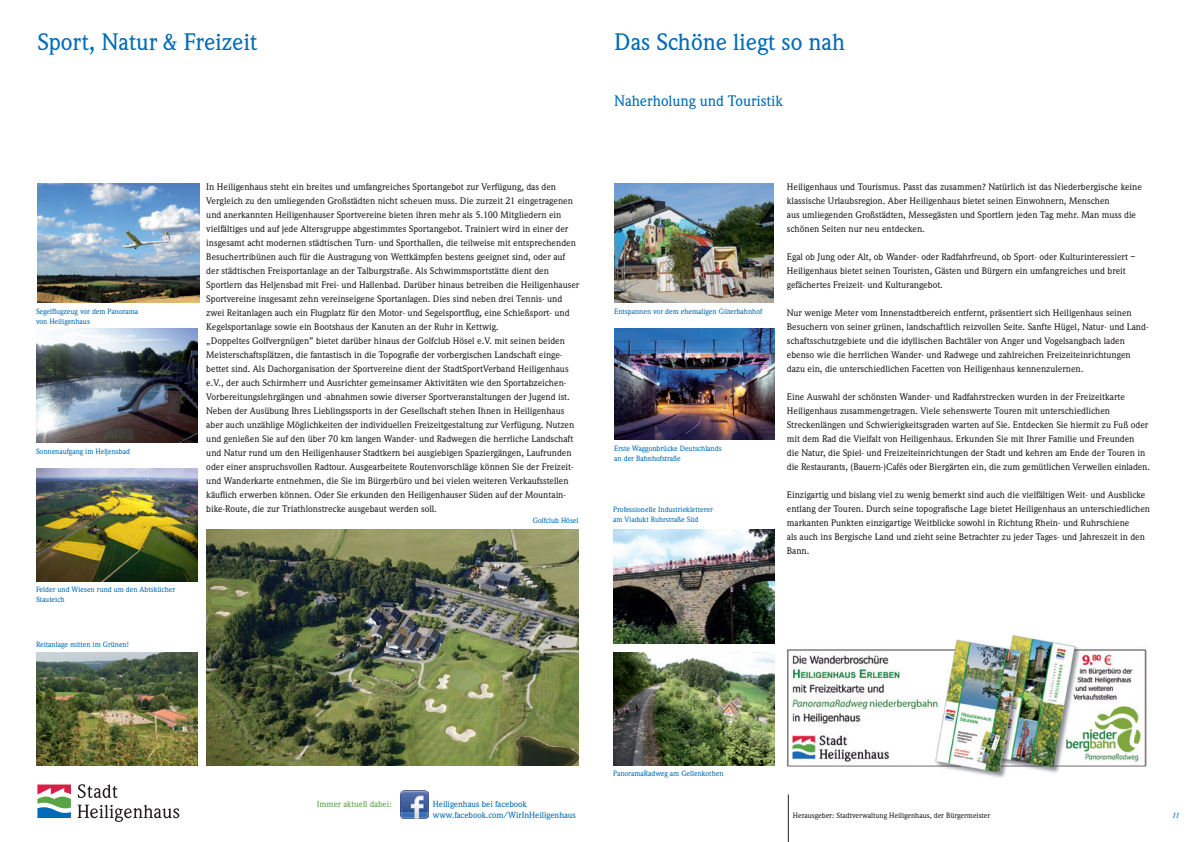
<style>
.page{position:relative;width:1191px;height:842px;background:#fff}
.page>*{position:absolute;margin:0;border:0;box-sizing:border-box;transform-origin:0 0}
.t1{font:500 25px "Weidemann EF";color:#006cb7}
.t2{font:500 16px "Weidemann EF";color:#006cb7}
.t3{font:500 10px/14px "Weidemann EF";color:#231f20}
.t4{font:500 9.2px/10.8px "Weidemann EF";color:#006cb7}
.t5{font:500 9.2px "Weidemann EF";color:#59a445}
.t6{font:500 8px/10px "Weidemann EF";color:#006cb7}
.t7{font:500 8px "Weidemann EF";color:#231f20}
.t8{font:italic 500 8px "Weidemann EF";color:#006cb7}
</style>
<div class="page">
<svg style="left:78px;top:784px;width:40px;height:14px"></svg>
<svg style="left:37px;top:784px;width:34px;height:34px"></svg>
<svg style="left:77px;top:805px;width:102px;height:17px"></svg>
<img style="left:400px;top:790px;width:28px;height:28px">
<img style="left:37px;top:184px;width:162px;height:119px">
<img style="left:206px;top:530px;width:372px;height:236px">
<img style="left:36px;top:329px;width:162px;height:113px">
<img style="left:36px;top:468px;width:162px;height:114px">
<img style="left:36px;top:652px;width:162px;height:114px">
<img style="left:614px;top:184px;width:160px;height:119px">
<img style="left:614px;top:329px;width:161px;height:110px">
<img style="left:613px;top:652px;width:162px;height:114px">
<img style="left:613px;top:530px;width:162px;height:113px">
<img style="left:787px;top:635px;width:359px;height:143px">
<hr style="left:788px;top:794px;width:1px;height:48px;background:#231f20">
<h1 class="t1" style="left:37px;top:28px;width:221px">Sport, Natur &amp; Freizeit</h1>
<p class="t6" style="left:36px;top:306px;width:104px">Segelflugzeug vor dem Panorama von Heiligenhaus</p>
<p class="t6" style="left:36px;top:447px;width:95px">Sonnenaufgang im Heljensbad</p>
<p class="t6" style="left:36px;top:584px;width:141px">Felder und Wiesen rund um den Abtskücher<br>Stauteich</p>
<p class="t6" style="left:36px;top:639px;width:94px">Reitanlage mitten im Grünen!</p>
<p class="t3" style="left:206px;top:180px;width:374px">In Heiligenhaus steht ein breites und umfangreiches Sportangebot zur Verfügung, das den Vergleich zu den umliegenden Großstädten nicht scheuen muss. Die zurzeit 21 eingetragenen und anerkannten Heiligenhauser Sportvereine bieten ihren mehr als 5.100 Mitgliedern ein vielfältiges und auf jede Altersgruppe abgestimmtes Sportangebot. Trainiert wird in einer der insgesamt acht modernen städtischen Turn- und Sporthallen, die teilweise mit entsprechenden Besuchertribünen auch für die Austragung von Wettkämpfen bestens geeignet sind, oder auf der städtischen Freisportanlage an der Talburgstraße. Als Schwimmsportstätte dient den Sportlern das Heljensbad mit Frei- und Hallenbad. Darüber hinaus betreiben die Heiligenhauser Sportvereine insgesamt zehn vereinseigene Sportanlagen. Dies sind neben drei Tennis- und zwei Reitanlagen auch ein Flugplatz für den Motor- und Segelsportflug, eine Schießsport- und Kegelsportanlage sowie ein Bootshaus der Kanuten an der Ruhr in Kettwig.<br>„Doppeltes Golfvergnügen” bietet darüber hinaus der Golfclub Hösel e.V. mit seinen beiden Meisterschaftsplätzen, die fantastisch in die Topografie der vorbergischen Landschaft einge&shy;bettet sind. Als Dachorganisation der Sportvereine dient der StadtSportVerband Heiligenhaus e.V., der auch Schirmherr und Ausrichter gemeinsamer Aktivitäten wie den Sportabzeichen-Vorbereitungslehrgängen und -abnahmen sowie diverser Sportveranstaltungen der Jugend ist.<br>Neben der Ausübung Ihres Lieblingssports in der Gesellschaft stehen Ihnen in Heiligenhaus aber auch unzählige Möglichkeiten der individuellen Freizeitgestaltung zur Verfügung. Nutzen und genießen Sie auf den über 70 km langen Wander- und Radwegen die herrliche Landschaft und Natur rund um den Heiligenhauser Stadtkern bei ausgiebigen Spaziergängen, Laufrunden oder einer anspruchsvollen Radtour. Ausgearbeitete Routenvorschläge können Sie der Freizeit&shy;und Wanderkarte entnehmen, die Sie im Bürgerbüro und bei vielen weiteren Verkaufsstellen käuflich erwerben können. Oder Sie erkunden den Heiligenhauser Süden auf der Mountain&shy;bike-Route, die zur Triathlonstrecke ausgebaut werden soll.</p>
<p class="t6" style="left:533px;top:515px;width:47px">Golfclub Hösel</p>
<h1 class="t1" style="left:614px;top:28px;width:232px">Das Schöne liegt so nah</h1>
<h2 class="t2" style="left:614px;top:92px;width:170px">Naherholung und Touristik</h2>
<p class="t6" style="left:614px;top:306px;width:149px">Entspannen vor dem ehemaligen Güterbahnhof</p>
<p class="t6" style="left:614px;top:444px;width:109px">Erste Waggonbrücke Deutschlands an der Bahnhofstraße</p>
<p class="t6" style="left:613px;top:504px;width:101px">Professionelle Industriekletterer am Viadukt Ruhrstraße Süd</p>
<p class="t3" style="left:787px;top:180px;width:356px">Heiligenhaus und Tourismus. Passt das zusammen? Natürlich ist das Niederbergische keine klassische Urlaubsregion. Aber Heiligenhaus bietet seinen Einwohnern, Menschen<br>aus umliegenden Großstädten, Messegästen und Sportlern jeden Tag mehr. Man muss die schönen Seiten nur neu entdecken.</p>
<p class="t3" style="left:787px;top:250px;width:350px">Egal ob Jung oder Alt, ob Wander- oder Radfahrfreund, ob Sport- oder Kulturinteressiert –<br>Heiligenhaus bietet seinen Touristen, Gästen und Bürgern ein umfangreiches und breit gefächertes Freizeit- und Kulturangebot.</p>
<p class="t3" style="left:787px;top:306px;width:363px">Nur wenige Meter vom Innenstadtbereich entfernt, präsentiert sich Heiligenhaus seinen Besuchern von seiner grünen, landschaftlich reizvollen Seite. Sanfte Hügel, Natur- und Land&shy;schaftsschutzgebiete und die idyllischen Bachtäler von Anger und Vogelsangbach laden ebenso wie die herrlichen Wander- und Radwege und zahlreichen Freizeiteinrichtungen dazu ein, die unterschiedlichen Facetten von Heiligenhaus kennenzulernen.</p>
<p class="t3" style="left:787px;top:390px;width:365px">Eine Auswahl der schönsten Wander- und Radfahrstrecken wurden in der Freizeitkarte Heiligenhaus zusammengetragen. Viele sehenswerte Touren mit unterschiedlichen Streckenlängen und Schwierigkeitsgraden warten auf Sie. Entdecken Sie hiermit zu Fuß oder mit dem Rad die Vielfalt von Heiligenhaus. Erkunden Sie mit Ihrer Familie und Freunden<br>die Natur, die Spiel- und Freizeiteinrichtungen der Stadt und kehren am Ende der Touren in die Restaurants, (Bauern-)Cafés oder Biergärten ein, die zum gemütlichen Verweilen einladen.</p>
<p class="t3" style="left:787px;top:488px;width:365px">Einzigartig und bislang viel zu wenig bemerkt sind auch die vielfältigen Weit- und Ausblicke entlang der Touren. Durch seine topografische Lage bietet Heiligenhaus an unterschiedlichen markanten Punkten einzigartige Weitblicke sowohl in Richtung Rhein- und Ruhrschiene<br>als auch ins Bergische Land und zieht seine Betrachter zu jeder Tages- und Jahreszeit in den Bann.</p>
<p class="t5" style="left:317px;top:799px;width:77px">Immer aktuell dabei:</p>
<p class="t4" style="left:433px;top:799px;width:145px">Heiligenhaus bei facebook www.facebook.com/WirInHeiligenhaus</p>
<p class="t6" style="left:613px;top:768px;width:112px">PanoramaRadweg am Gellenkothen</p>
<p class="t7" style="left:793px;top:811px;width:199px">Herausgeber: Stadtverwaltung Heiligenhaus, der Bürgermeister</p>
<p class="t8" style="left:1172px;top:811px;width:9px">11</p>
</div>
